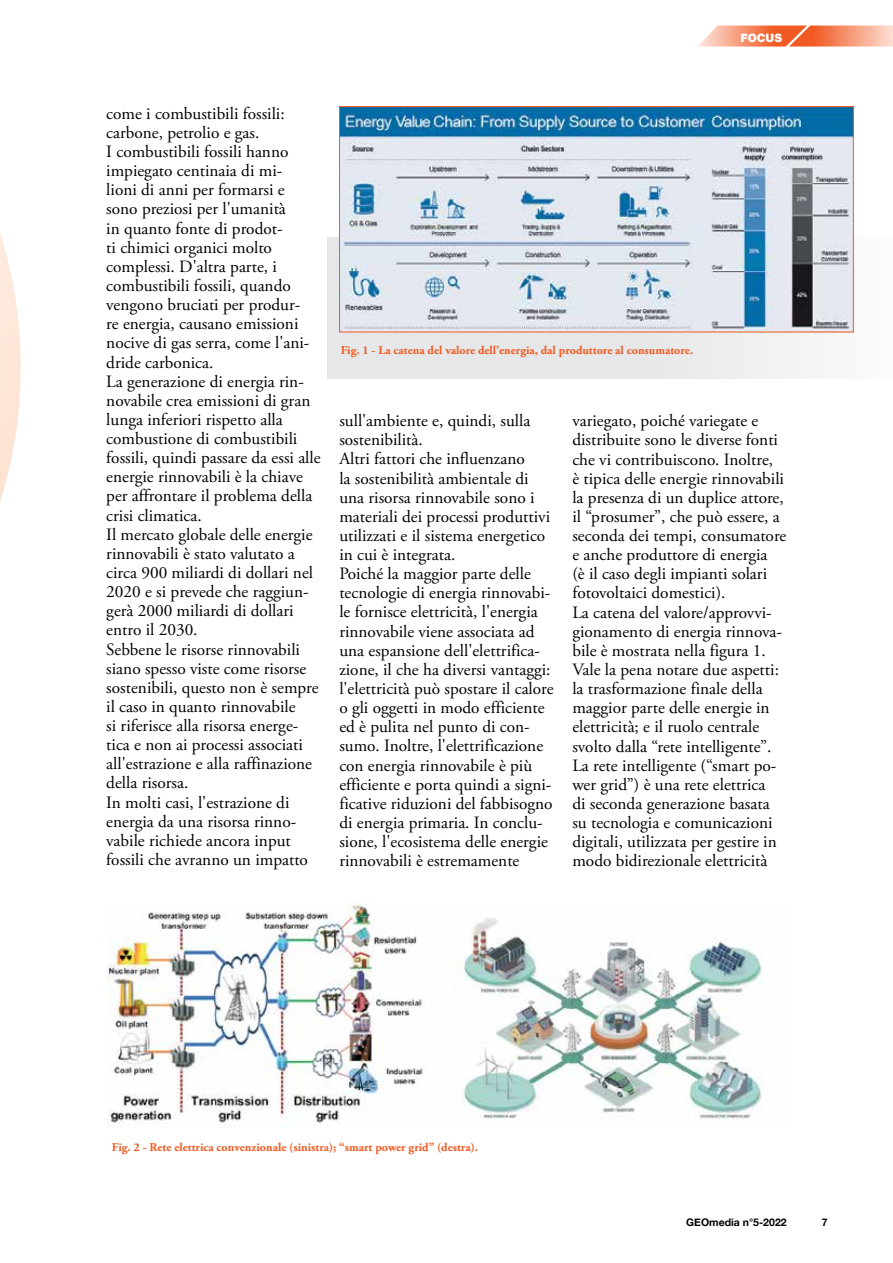
<style>
.page{position:relative;width:893px;height:1263px;background:#fff}
.page>*{position:absolute;margin:0;border:0;box-sizing:border-box;transform-origin:0 0}
.t1{font:17.25px/19.2px "Adobe Garamond Pro";color:#000}
.t2{font:17.25px/19.2px "Adobe Garamond Pro";letter-spacing:-.1em;color:#000}
.t3{font:17.25px/19.2px "Adobe Garamond Pro";letter-spacing:-.115em;color:#000}
.t4{font:700 12px "Adobe Garamond Pro";color:#f15a22}
.t5{font:900 11.55px "Helvetica Neue";color:#fff}
.t6{font:700 10.5px "Helvetica Neue";color:#000}
</style>
<div class="page">
<svg style="left:698px;top:26px;width:195px;height:21px;background:#f59875"></svg>
<svg style="left:0;top:233px;width:21px;height:268px;fill:#fee8db"></svg>
<svg style="left:328px;top:238px;width:526px;height:141px;fill:#e6e7e8"></svg>
<img style="left:341px;top:108px;width:510px;height:222px">
<div style="left:339px;top:106px;width:514px;height:226px;border:1px solid #f15a22"></div>
<img style="left:108px;top:903px;width:656px;height:224px">
<p class="t5" style="left:740px;top:31px;width:43px">FOCUS</p>
<p class="t1" style="left:106px;top:104px;width:216px">come i combustibili fossili: carbone, petrolio e gas.<br>I combustibili fossili hanno impiegato centinaia di mi-<br>lioni di anni per formarsi e<br>sono preziosi per l'umanità<br>in quanto fonte di prodot-<br>ti chimici organici molto complessi. D'altra parte, i combustibili fossili, quando vengono bruciati per produr-<br>re energia, causano emissioni nocive di gas serra, come l'ani&shy;dride carbonica.<br>La generazione di energia rin&shy;novabile crea emissioni di gran lunga inferiori rispetto alla combustione di combustibili fossili, quindi passare da essi alle energie rinnovabili è la chiave per affrontare il problema della crisi climatica.<br>Il mercato globale delle energie rinnovabili è stato valutato a circa 900 miliardi di dollari nel<br>2020 e si prevede che raggiun&shy;gerà 2000 miliardi di dollari entro il 2030.<br>Sebbene le risorse rinnovabili siano spesso viste come risorse sostenibili, questo non è sempre il caso in quanto rinnovabile<br>si riferisce alla risorsa energe&shy;tica e non ai processi associati all'estrazione e alla raffinazione della risorsa.<br>In molti casi, l'estrazione di energia da una risorsa rinno&shy;vabile richiede ancora input fossili che avranno un impatto</p>
<p class="t4" style="left:341px;top:343px;width:354px">Fig. 1 - La catena del valore dell’energia, dal produttore al consumatore.</p>
<p class="t3" style="left:339px;top:412px;width:216px">sull'ambiente e, quindi, sulla sostenibilità.<br>Altri fattori che influenzano<br>la sostenibilità ambientale di una risorsa rinnovabile sono i materiali dei processi produttivi utilizzati e il sistema energetico in cui è integrata.<br>Poiché la maggior parte delle tecnologie di energia rinnovabi&shy;le fornisce elettricità, l'energia rinnovabile viene associata ad una espansione dell'elettrifica&shy;zione, il che ha diversi vantaggi: l'elettricità può spostare il calore o gli oggetti in modo efficiente ed è pulita nel punto di con&shy;sumo. Inoltre, l'elettrificazione con energia rinnovabile è più efficiente e porta quindi a signi&shy;ficative riduzioni del fabbisogno di energia primaria. In conclu&shy;sione, l'ecosistema delle energie rinnovabili è estremamente</p>
<p class="t2" style="left:572px;top:412px;width:216px">variegato, poiché variegate e distribuite sono le diverse fonti che vi contribuiscono. Inoltre,<br>è tipica delle energie rinnovabili la presenza di un duplice attore, il “prosumer”, che può essere, a seconda dei tempi, consumatore e anche produttore di energia<br>(è il caso degli impianti solari fotovoltaici domestici).<br>La catena del valore/approvvi&shy;gionamento di energia rinnova&shy;bile è mostrata nella figura 1.<br>Vale la pena notare due aspetti: la trasformazione finale della maggior parte delle energie in elettricità; e il ruolo centrale svolto dalla “rete intelligente”.<br>La rete intelligente (“smart po&shy;wer grid”) è una rete elettrica<br>di seconda generazione basata su tecnologia e comunicazioni digitali, utilizzata per gestire in modo bidirezionale elettricità</p>
<p class="t4" style="left:112px;top:1140px;width:368px">Fig. 2 - Rete elettrica convenzionale (sinistra); “smart power grid” (destra).</p>
<p class="t6" style="left:686px;top:1214px;width:102px">GEOmedia n°5-2022</p>
<p class="t6" style="left:822px;top:1214px;width:7px">7</p>
</div>
